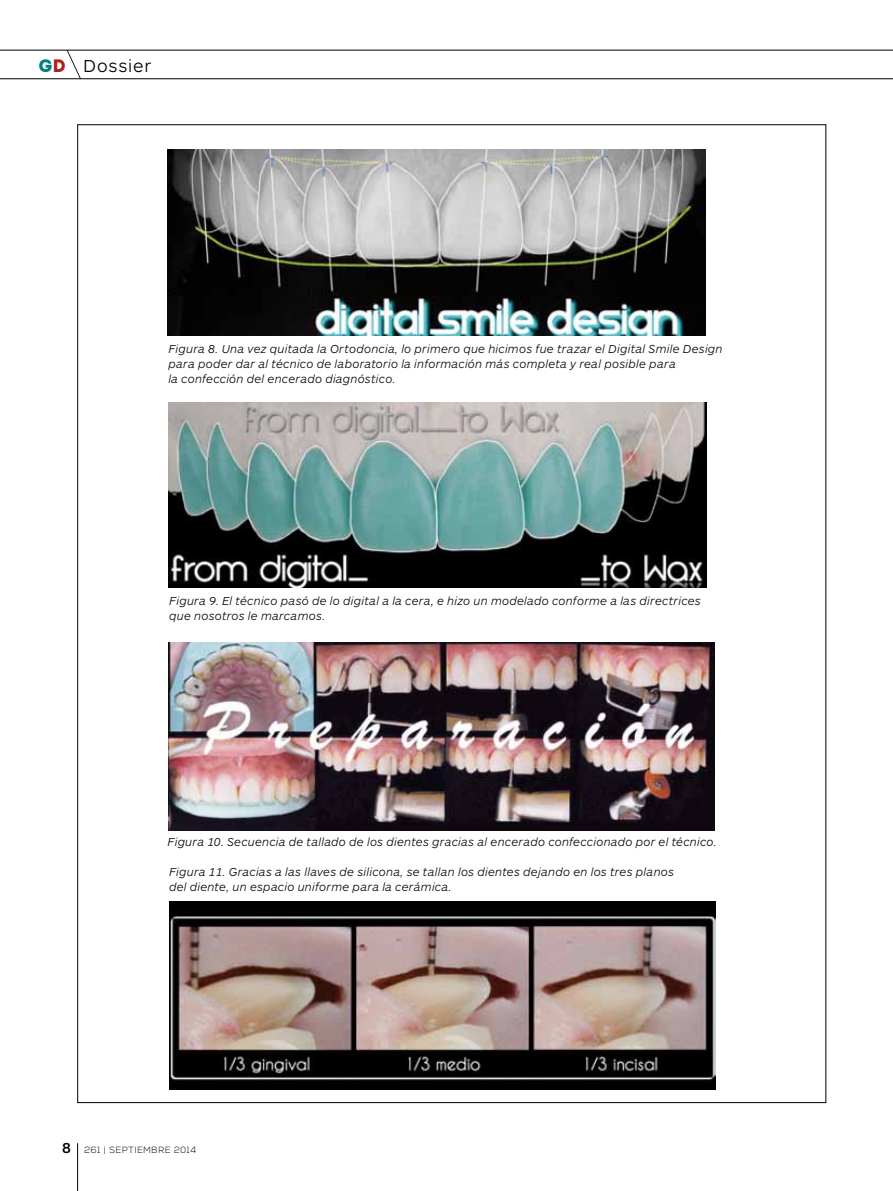
<style>
.page{position:relative;width:893px;height:1191px;background:#fff}
.page>*{position:absolute;margin:0;border:0;box-sizing:border-box;transform-origin:0 0}
.t1{font:300 18px "ARS Maquette Pro";letter-spacing:.045em;color:#000}
.t2{font:italic 300 12px/15px "ARS Maquette Pro";letter-spacing:.015em;color:#000}
.t3{font:300 9px "Nexa";letter-spacing:.07em;color:#000}
.s1{font-family:"Intro";font-weight:400;color:#00827c}
.s2{font-family:"Intro";font-weight:400;color:#b41c1d}
.s3{font-family:"ARS Maquette Pro";font-weight:500;font-size:15px}
</style>
<div class="page">
<hr style="left:77px;top:1143px;width:1px;height:48px;background:#000">
<svg style="left:0;top:50px;width:893px;height:29px"></svg>
<img style="left:168px;top:149px;width:537px;height:186px">
<img style="left:168px;top:403px;width:539px;height:185px">
<img style="left:168px;top:642px;width:547px;height:188px">
<img style="left:169px;top:902px;width:547px;height:187px">
<h1 class="t1" style="left:38px;top:54px;width:114px"><span class="s1">g</span><span class="s2">d</span> Dossier</h1>
<p class="t2" style="left:168px;top:340px;width:556px">Figura 8. Una vez quitada la Ortodoncia, lo primero que hicimos fue trazar el Digital Smile Design para poder dar al técnico de laboratorio la información más completa y real posible para<br>la confección del encerado diagnóstico.</p>
<p class="t2" style="left:169px;top:592px;width:533px">Figura 9. El técnico pasó de lo digital a la cera, e hizo un modelado conforme a las directrices que nosotros le marcamos.</p>
<p class="t2" style="left:167px;top:834px;width:551px">Figura 10. Secuencia de tallado de los dientes gracias al encerado confeccionado por el técnico.</p>
<p class="t2" style="left:169px;top:863px;width:507px">Figura 11. Gracias a las llaves de silicona, se tallan los dientes dejando en los tres planos del diente, un espacio uniforme para la cerámica.</p>
<p class="t3" style="left:62px;top:1144px;width:135px"><span class="s3">8</span> 261 | SEPTIEMBRE 2014</p>
</div>
